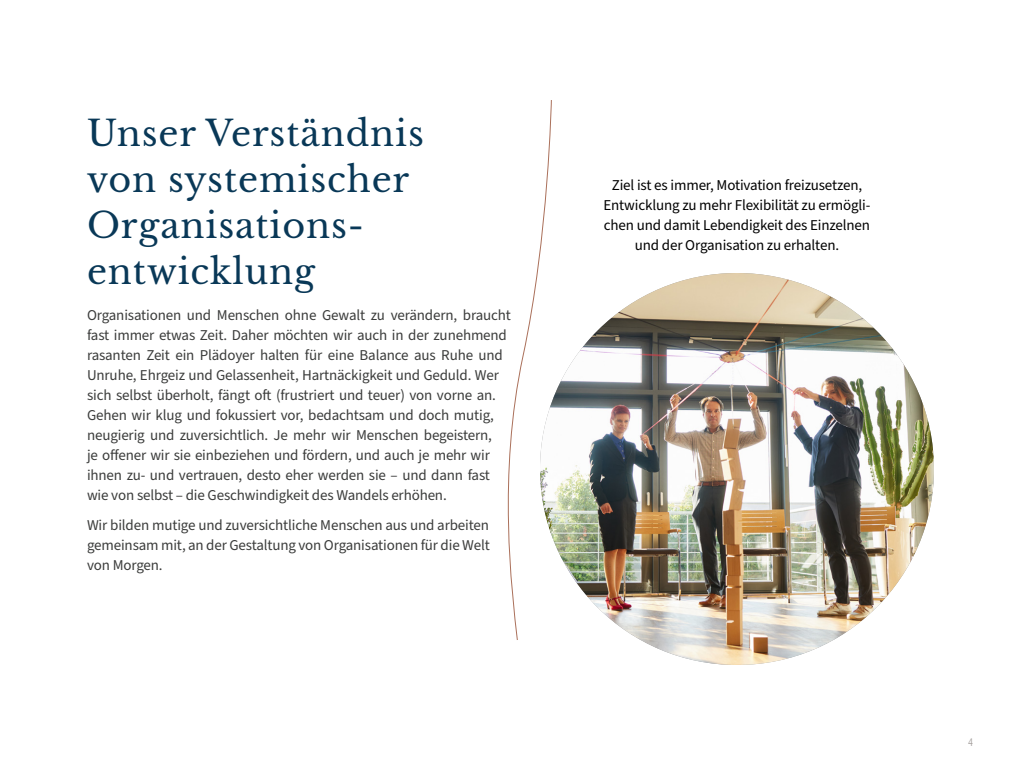
<style>
.page{position:relative;width:1024px;height:768px;background:#fff}
.page>*{position:absolute;margin:0;border:0;box-sizing:border-box;transform-origin:0 0}
.t1{font:35px/46px "Libre Baskerville";letter-spacing:.025em;color:#093857}
.t2{font:15px/20px "Source Sans Pro";letter-spacing:-.01em;color:#3b3c3b}
.t3{font:15px/20px "Source Sans Pro";letter-spacing:-.01em;color:#000;text-align:center}
.t4{font:condensed 10px "Swiss 721 BT";color:#a7a2a0}
</style>
<div class="page">
<img style="left:552px;top:273px;width:382px;height:392px">
<svg style="left:507px;top:100px;width:45px;height:540px"></svg>
<h1 class="t1" style="left:87px;top:111px;width:338px">Unser Verständnis von systemischer<br>Organisations&shy;entwicklung</h1>
<p class="t2" style="left:87px;top:306px;width:426px">Organisationen und Menschen ohne Gewalt zu verändern, braucht fast immer etwas Zeit. Daher möchten wir auch in der zunehmend rasanten Zeit ein Plädoyer halten für eine Balance aus Ruhe und Unruhe, Ehrgeiz und Gelassenheit, Hartnäckigkeit und Geduld. Wer sich selbst überholt, fängt oft (frustriert und teuer) von vorne an.<br>Gehen wir klug und fokussiert vor, bedachtsam und doch mutig, neugierig und zuversichtlich. Je mehr wir Menschen begeistern,<br>je offener wir sie einbeziehen und fördern, und auch je mehr wir ihnen zu- und vertrauen, desto eher werden sie – und dann fast wie von selbst – die Geschwindigkeit des Wandels erhöhen.</p>
<p class="t2" style="left:87px;top:515px;width:404px;text-align:justify">Wir bilden mutige und zuversichtliche Menschen aus und arbeiten gemeinsam mit, an der Gestaltung von Organisationen für die Welt von Morgen.</p>
<p class="t3" style="left:603px;top:176px;width:269px">Ziel ist es immer, Motivation freizusetzen, Entwicklung zu mehr Flexibilität zu ermögli&shy;chen und damit Lebendigkeit des Einzelnen und der Organisation zu erhalten.</p>
<p class="t4" style="left:968px;top:736px;width:6px">4</p>
</div>
